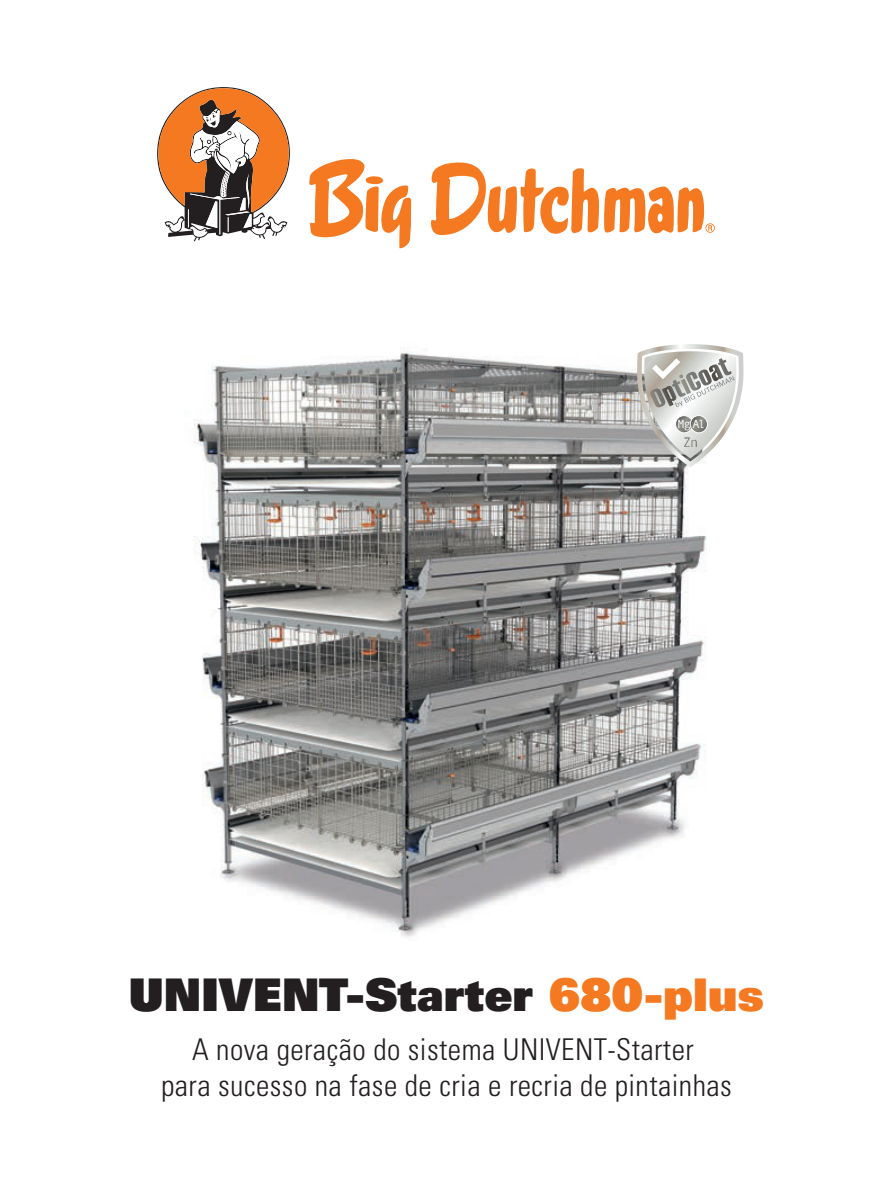
<style>
.page{position:relative;width:893px;height:1191px;background:#fff}
.page>*{position:absolute;margin:0;border:0;box-sizing:border-box;transform-origin:0 0}
.t1{font:45px "Univers LT Std X Black";letter-spacing:.005em;color:#231f20}
.t2{font:300 condensed 30px/36px "Univers LT Std";letter-spacing:.015em;color:#231f20;text-align:center}
.t3{font:11.85px "Andale Mono";color:#fff}
.s1{color:#f47921}
</style>
<div class="page">
<img style="left:193px;top:348px;width:514px;height:589px">
<svg style="left:636px;top:344px;width:108px;height:123px"></svg>
<svg style="left:675px;top:415px;width:18px;height:18px"></svg>
<div style="left:675px;top:415px;width:18px;height:18px;border:1px solid #fff;border-radius:50%"></div>
<svg style="left:690px;top:415px;width:17px;height:18px"></svg>
<div style="left:690px;top:415px;width:18px;height:18px;border:1px solid #fff;border-radius:50%"></div>
<svg style="left:309px;top:159px;width:102px;height:89px"></svg>
<svg style="left:431px;top:162px;width:284px;height:73px"></svg>
<svg style="left:157px;top:87px;width:133px;height:154px"></svg>
<p class="t3" style="left:677px;top:416px;width:29px">Mg Al</p>
<h1 class="t1" style="left:129px;top:965px;width:637px">UNIVENT-Starter <span class="s1">680-plus</span></h1>
<p class="t2" style="left:161px;top:1031px;width:572px">A nova geração do sistema UNIVENT-Starter<br>para sucesso na fase de cria e recria de pintainhas</p>
</div>
